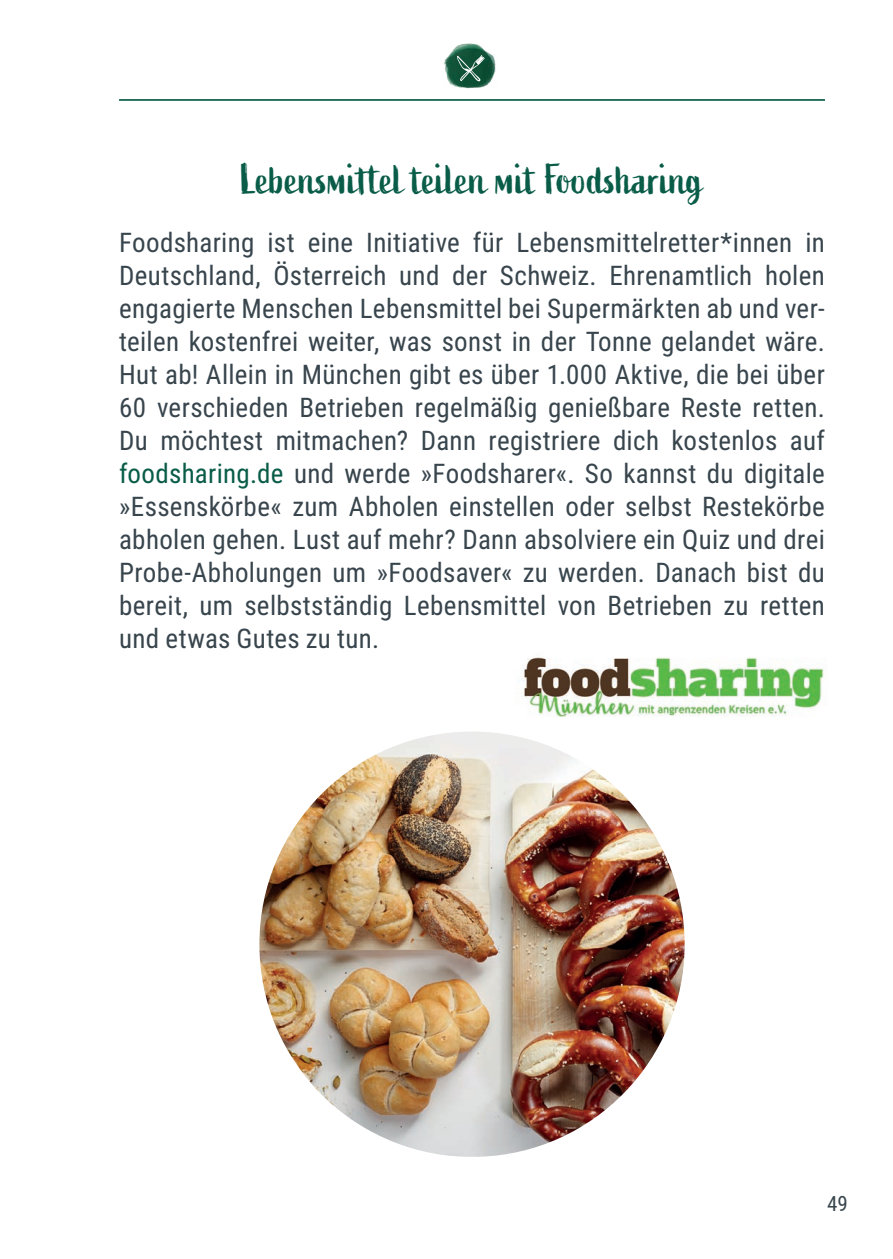
<style>
.page{position:relative;width:893px;height:1259px;background:#fff}
.page>*{position:absolute;margin:0;border:0;box-sizing:border-box;transform-origin:0 0}
.Zero_Waste_Head_Ernä{font:42px "Active";color:#095c48}
.Zero_Waste_Fließtext{font:27px/33px "Roboto Condensed";letter-spacing:.015em;color:#38454d;text-align:justify}
.t1{font:21px "Roboto Condensed";color:#38454d}
.s1{color:#095c48}
</style>
<div class="page">
<img style="left:521px;top:657px;width:303px;height:60px">
<img style="left:259px;top:731px;width:426px;height:425px;border-radius:211px">
<hr style="left:119px;top:99px;width:706px;height:2px;background:#095c48">
<img style="left:444px;top:43px;width:52px;height:46px">
<svg style="left:456px;top:55px;width:29px;height:27px"></svg>
<p class="Zero_Waste_Head_Ernä" style="left:241px;top:155px;width:464px">Lebensmittel teilen mit Foodsharing</p>
<p class="Zero_Waste_Fließtext" style="left:119px;top:224px;width:707px">Foodsharing ist eine Initiative für Lebensmittelretter*innen in Deutschland, Österreich und der Schweiz. Ehrenamtlich holen engagierte Menschen Lebensmittel bei Supermärkten ab und ver&shy;teilen kostenfrei weiter, was sonst in der Tonne gelandet wäre.<br>Hut ab! Allein in München gibt es über 1.000 Aktive, die bei über 60 verschieden Betrieben regelmäßig genießbare Reste retten.<br>Du möchtest mitmachen? Dann registriere dich kostenlos auf <span class="s1">foodsharing.de</span> und werde »Foodsharer«. So kannst du digitale »Essenskörbe« zum Abholen einstellen oder selbst Restekörbe abholen gehen. Lust auf mehr? Dann absolviere ein Quiz und drei Probe-Abholungen um »Foodsaver« zu werden. Danach bist du bereit, um selbstständig Lebensmittel von Betrieben zu retten und etwas Gutes zu tun.</p>
<p class="t1" style="left:827px;top:1188px;width:22px">49</p>
</div>
